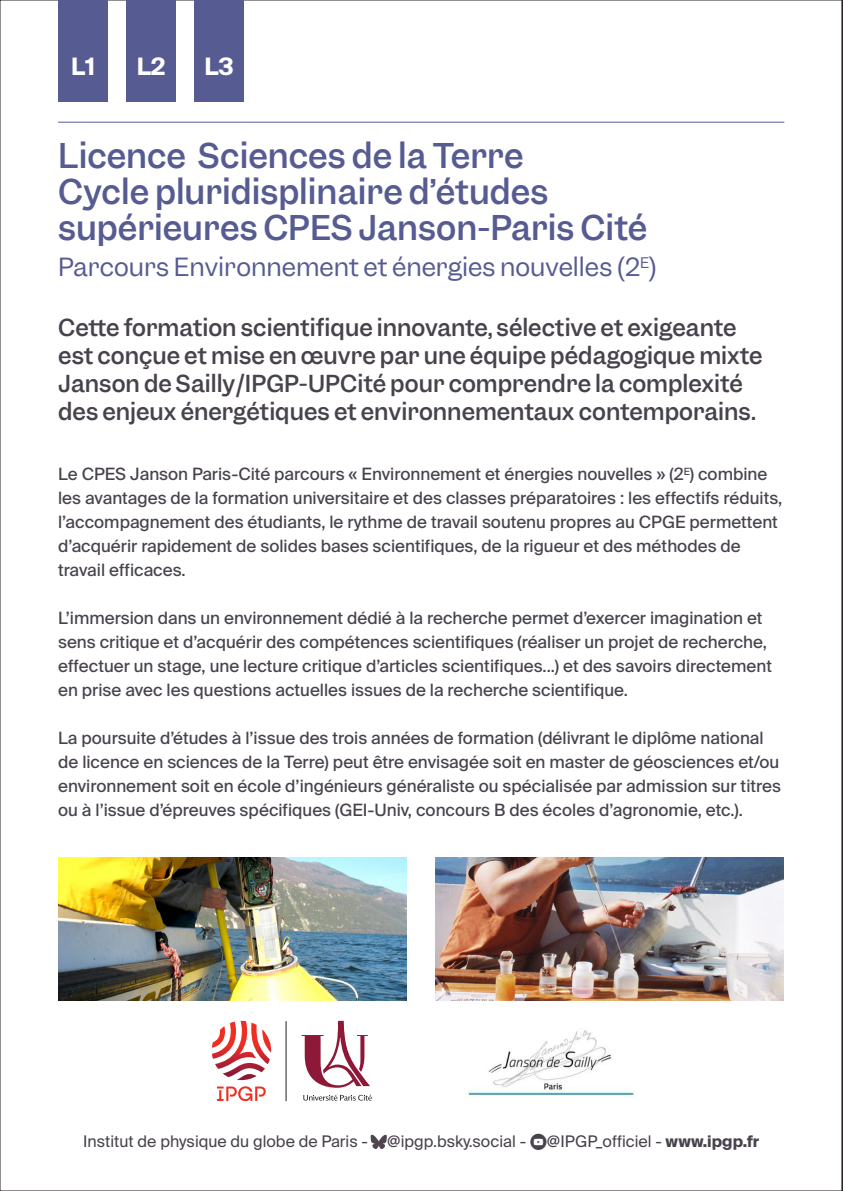
<style>
.page{position:relative;width:843px;height:1191px;background:#fff}
.page>*{position:absolute;margin:0;border:0;box-sizing:border-box;transform-origin:0 0}
.titre_chapitre_FR{font:500 32px/36px "Garnett";color:#565b92}
.titre_chapitre_EN{font:24px "Garnett";color:#565b92}
.t1{font:700 24px "Suisse Intl";color:#fff}
.citation_FR{font:500 22px/28px "Garnett";color:#48424c}
.texte_courant_FR{font:17px/24px "Suisse Intl";color:#48424c}
.t2{font:16px "Suisse Intl";color:#48424c}
.s1{font-family:"Social Media Circled"}
.s2{font-weight:700}
</style>
<div class="page">
<svg style="left:841px;top:0;width:1px;height:1191px"></svg>
<hr style="left:58px;top:122px;width:726px;height:1px;background:#565b92">
<div style="left:126px;top:0;width:50px;height:102px;background:#565b92"></div>
<div style="left:194px;top:0;width:50px;height:102px;background:#565b92"></div>
<div style="left:58px;top:0;width:50px;height:102px;background:#565b92"></div>
<svg style="left:217px;top:1086px;width:49px;height:15px"></svg>
<svg style="left:212px;top:1020px;width:60px;height:60px"></svg>
<hr style="left:286px;top:1021px;width:1px;height:80px;background:#231f20">
<svg style="left:301px;top:1020px;width:69px;height:67px"></svg>
<svg style="left:303px;top:1094px;width:69px;height:6px"></svg>
<img style="left:467px;top:1030px;width:167px;height:66px">
<img style="left:58px;top:857px;width:348px;height:143px">
<img style="left:435px;top:857px;width:348px;height:143px">
<svg style="left:370px;top:1134px;width:17px;height:15px"></svg>
<p class="t1" style="left:71px;top:53px;width:25px">L1</p>
<p class="t1" style="left:137px;top:53px;width:30px">L2</p>
<p class="t1" style="left:204px;top:53px;width:31px">L3</p>
<p class="titre_chapitre_FR" style="left:58px;top:138px;width:590px">Licence Sciences de la Terre<br>Cycle pluridisplinaire d’études supérieures CPES Janson-Paris Cité</p>
<p class="titre_chapitre_EN" style="left:58px;top:252px;width:600px">Parcours Environnement et énergies nouvelles (2<sup>E</sup>)</p>
<p class="citation_FR" style="left:58px;top:314px;width:705px">Cette formation scientifique innovante, sélective et exigeante est conçue et mise en œuvre par une équipe pédagogique mixte Janson de Sailly/IPGP-UPCité pour comprendre la complexité des enjeux énergétiques et environnementaux contemporains.</p>
<p class="texte_courant_FR" style="left:58px;top:462px;width:725px">Le CPES Janson Paris-Cité parcours « Environnement et énergies nouvelles » (2<sup>E</sup>) combine les avantages de la formation universitaire et des classes préparatoires : les effectifs réduits, l’accompagnement des étudiants, le rythme de travail soutenu propres au CPGE permettent d’acquérir rapidement de solides bases scientifiques, de la rigueur et des méthodes de travail efficaces.</p>
<p class="texte_courant_FR" style="left:58px;top:606px;width:715px">L’immersion dans un environnement dédié à la recherche permet d’exercer imagination et sens critique et d’acquérir des compétences scientifiques (réaliser un projet de recherche, effectuer un stage, une lecture critique d’articles scientifiques...) et des savoirs directement en prise avec les questions actuelles issues de la recherche scientifique.</p>
<p class="texte_courant_FR" style="left:58px;top:726px;width:724px">La poursuite d’études à l’issue des trois années de formation (délivrant le diplôme national de licence en sciences de la Terre) peut être envisagée soit en master de géosciences et/ou environnement soit en école d’ingénieurs généraliste ou spécialisée par admission sur titres ou à l’issue d’épreuves spécifiques (GEI-Univ, concours B des écoles d’agronomie, etc.).</p>
<p class="t2" style="left:83px;top:1131px;width:677px">Institut de physique du globe de Paris - @ipgp.bsky.social - <span class="s1">M</span>@IPGP_officiel - <span class="s2">www.ipgp.fr</span></p>
</div>
